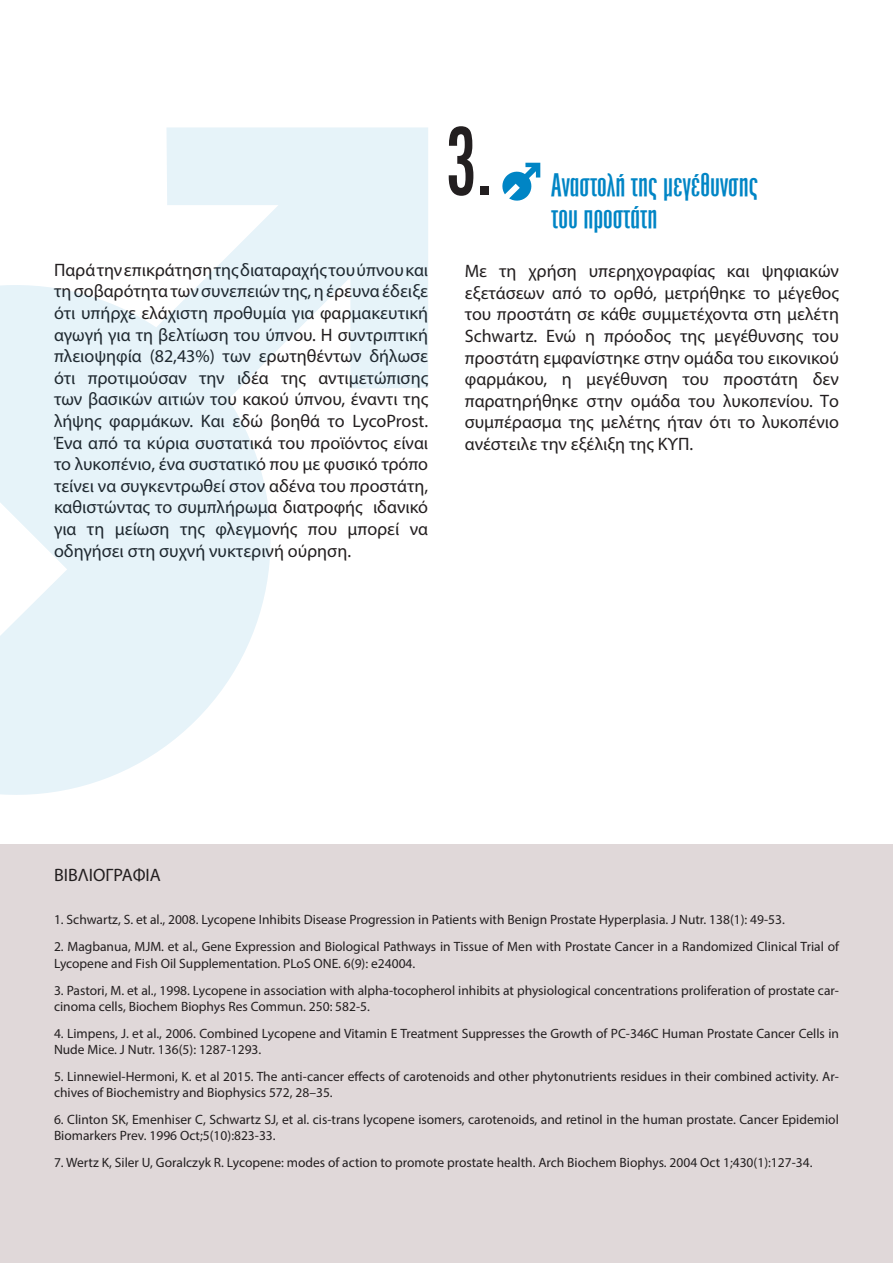
<style>
.page{position:relative;width:893px;height:1263px;background:#fff}
.page>*{position:absolute;margin:0;border:0;box-sizing:border-box;transform-origin:0 0}
.t1{font:79.35px "CF Blast Gothic Maxi";color:#231f20}
.t2{font:27px/32.4px "CF Blast Gothic Maxi";color:#0085c5}
.t3{font:18px/21.6px "Myriad Pro";color:#231f20;text-align:justify}
.t4{font:13.5px/16.2px "Myriad Pro";color:#231f20}
</style>
<div class="page">
<svg style="left:0;top:127px;width:428px;height:668px;fill:#e6f3f9"></svg>
<svg style="left:502px;top:163px;width:38px;height:38px"></svg>
<div style="left:0;top:844px;width:893px;height:419px;background:#e0d8d9"></div>
<p class="t3" style="left:54px;top:259px;width:376px">Παρά την επικράτηση της διαταραχής του ύπνου και τη σοβαρότητα των συνεπειών της, η έρευνα έδειξε ότι υπήρχε ελάχιστη προθυμία για φαρμακευτική αγωγή για τη βελτίωση του ύπνου. Η συντριπτική πλειοψηφία (82,43%) των ερωτηθέντων δήλωσε ότι προτιμούσαν την ιδέα της αντιμετώπισης των βασικών αιτιών του κακού ύπνου, έναντι της λήψης φαρμάκων. Και εδώ βοηθά το LycoProst.<br>Ένα από τα κύρια συστατικά του προϊόντος είναι το λυκοπένιο, ένα συστατικό που με φυσικό τρόπο τείνει να συγκεντρωθεί στον αδένα του προστάτη, καθιστώντας το συμπλήρωμα διατροφής ιδανικό για τη μείωση της φλεγμονής που μπορεί να οδηγήσει στη συχνή νυκτερινή ούρηση.</p>
<h1 class="t1" style="left:446px;top:98px;width:48px">3.</h1>
<h2 class="t2" style="left:551px;top:167px;width:208px">Αναστoλή της μεγέθυνσης του προστάτη</h2>
<p class="t3" style="left:465px;top:260px;width:376px">Με τη χρήση υπερηχογραφίας και ψηφιακών εξετάσεων από το ορθό, μετρήθηκε το μέγεθος του προστάτη σε κάθε συμμετέχοντα στη μελέτη Schwartz. Ενώ η πρόοδος της μεγέθυνσης του προστάτη εμφανίστηκε στην ομάδα του εικονικού φαρμάκου, η μεγέθυνση του προστάτη δεν παρατηρήθηκε στην ομάδα του λυκοπενίου. Το συμπέρασμα της μελέτης ήταν ότι το λυκοπένιο ανέστειλε την εξέλιξη της ΚΥΠ.</p>
<h3 class="t3" style="left:54px;top:864px;width:108px">ΒΙΒΛΙΟΓΡΑΦΙΑ</h3>
<p class="t4" style="left:54px;top:911px;width:732px">1. Schwartz, S. et al., 2008. Lycopene Inhibits Disease Progression in Patients with Benign Prostate Hyperplasia. J Nutr. 138(1): 49-53.</p>
<p class="t4" style="left:54px;top:938px;width:787px">2. Magbanua, MJM. et al., Gene Expression and Biological Pathways in Tissue of Men with Prostate Cancer in a Randomized Clinical Trial of<br>Lycopene and Fish Oil Supplementation. PLoS ONE. 6(9): e24004.</p>
<p class="t4" style="left:54px;top:982px;width:786px">3. Pastori, M. et al., 1998. Lycopene in association with alpha-tocopherol inhibits at physiological concentrations proliferation of prostate car&shy;cinoma cells, Biochem Biophys Res Commun. 250: 582-5.</p>
<p class="t4" style="left:54px;top:1025px;width:786px">4. Limpens, J. et al., 2006. Combined Lycopene and Vitamin E Treatment Suppresses the Growth of PC-346C Human Prostate Cancer Cells in<br>Nude Mice. J Nutr. 136(5): 1287-1293.</p>
<p class="t4" style="left:54px;top:1068px;width:786px">5. Linnewiel-Hermoni, K. et al 2015. The anti-cancer effects of carotenoids and other phytonutrients residues in their combined activity. Ar&shy;chives of Biochemistry and Biophysics 572, 28–35.</p>
<p class="t4" style="left:54px;top:1111px;width:786px">6. Clinton SK, Emenhiser C, Schwartz SJ, et al. cis-trans lycopene isomers, carotenoids, and retinol in the human prostate. Cancer Epidemiol<br>Biomarkers Prev. 1996 Oct;5(10):823-33.</p>
<p class="t4" style="left:54px;top:1154px;width:760px">7. Wertz K, Siler U, Goralczyk R. Lycopene: modes of action to promote prostate health. Arch Biochem Biophys. 2004 Oct 1;430(1):127-34.</p>
</div>
